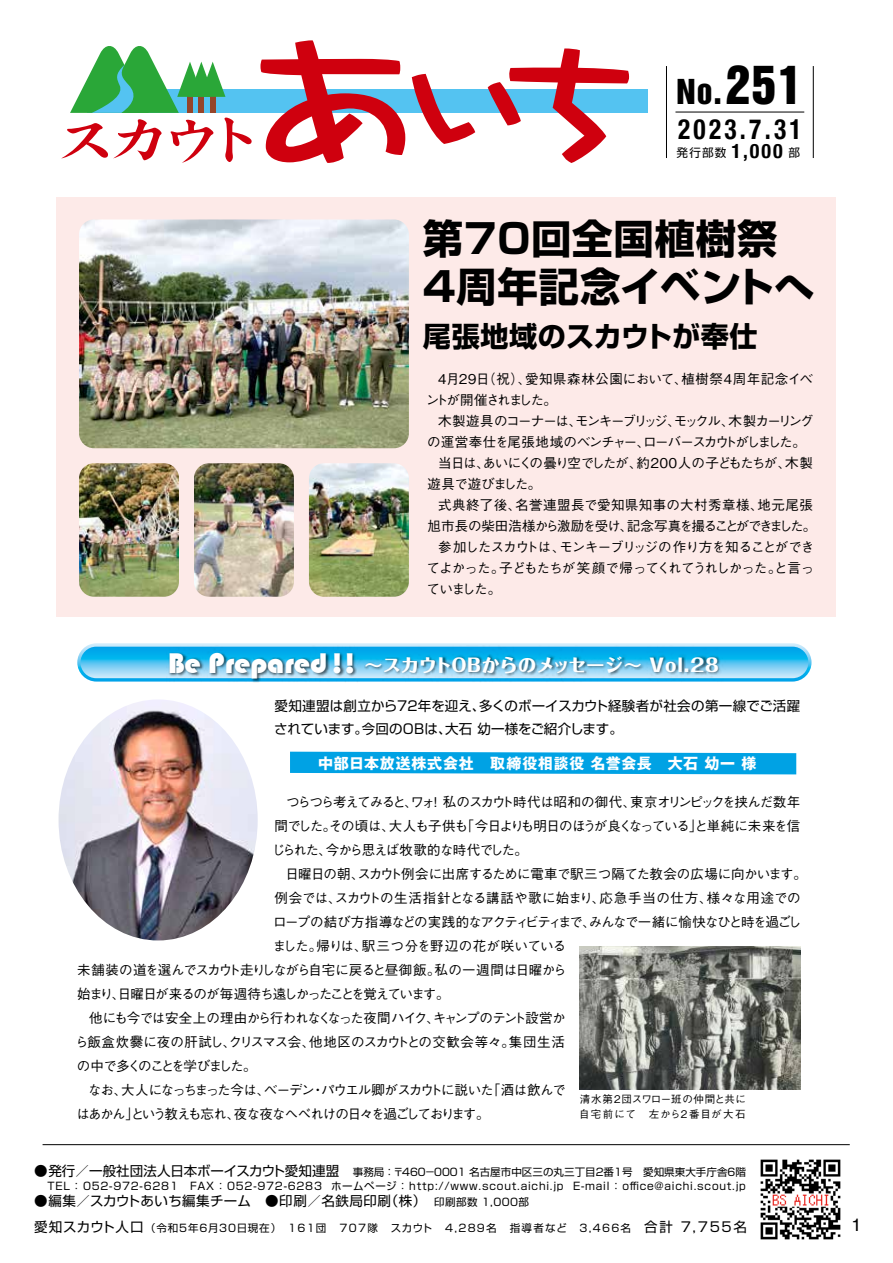
<style>
.page{position:relative;width:893px;height:1263px;background:#fff}
.page>*{position:absolute;margin:0;border:0;box-sizing:border-box;transform-origin:0 0}
.t1{font:48.6px "Helvetica Inserat";color:#000}
.t2{font:700 40.35px/47.4px "Shin Go Pro";letter-spacing:.005em;color:#000}
.t3{font:31.35px "Helvetica Inserat";color:#000}
.t4{font:29.4px "Bauhaus 93";color:#fff}
.t5{font:700 28.05px "Shin Go Pro";letter-spacing:.02em;color:#000}
.t6{font:700 condensed 28.05px "Helvetica Neue";letter-spacing:.13em;color:#000;scale:.9 1}
.t7{font:700 condensed 19.95px "Helvetica Neue";color:#000}
.t8{font:800 18px "Folk Pro";letter-spacing:.005em;color:#fff}
.t9{font:18px "Helvetica";color:#000}
.t10{font:700 15px "Gothic MB101 Pro";letter-spacing:.05em;color:#fff}
.t11{font:500 13.5px/21px "Gothic BBB Pro";letter-spacing:-.065em;color:#000}
.t12{font:500 13.5px/24px "Gothic BBB Pro";letter-spacing:-.085em;color:#000}
.t13{font:13.5px/22.5px "Shin Go Pro";letter-spacing:.01em;color:#000}
.t14{font:500 13.5px/24px "Gothic BBB Pro";letter-spacing:-.09em;color:#000}
.t15{font:500 13.5px/21px "Gothic BBB Pro";letter-spacing:-.035em;color:#000;text-align:center}
.t16{font:500 13.5px/24px "Gothic BBB Pro";letter-spacing:-.1em;color:#000}
.t17{font:500 13.5px "Gothic BBB Pro";letter-spacing:-.03em;color:#000}
.t18{font:13.5px "Shin Go Pro";letter-spacing:.04em;color:#000}
.t19{font:500 13.5px "Gothic BBB Pro";letter-spacing:-.12em;color:#000}
.t20{font:13.5px "Shin Go Pro";letter-spacing:-.01em;color:#000}
.t21{font:500 13.5px "Gothic BBB Pro";letter-spacing:.04em;color:#000}
.t22{font:500 13.5px "Gothic BBB Pro";letter-spacing:-.04em;color:#000}
.t23{font:500 13.5px "Gothic BBB Pro";letter-spacing:-.125em;color:#000}
.t24{font:500 13.5px "Gothic BBB Pro";letter-spacing:.035em;color:#000}
.t25{font:500 13.5px "Gothic BBB Pro";color:#000}
.t26{font:500 13.5px "Gothic BBB Pro";letter-spacing:-.145em;color:#000}
.t27{font:500 13.5px "Gothic BBB Pro";letter-spacing:-.025em;color:#000}
.t28{font:500 13.5px "Gothic BBB Pro";letter-spacing:.01em;color:#000}
.t29{font:500 13.5px "Gothic BBB Pro";letter-spacing:.03em;color:#000}
.t30{font:500 13.5px/21px "Gothic BBB Pro";letter-spacing:-.13em;color:#000}
.t31{font:500 13.5px "Gothic BBB Pro";letter-spacing:-.02em;color:#000}
.t32{font:500 13.5px "Gothic BBB Pro";letter-spacing:-.15em;color:#000}
.t33{font:500 13.5px "Gothic BBB Pro";letter-spacing:.065em;color:#000}
.t34{font:500 13.5px "Gothic BBB Pro";letter-spacing:-.015em;color:#000}
.t35{font:11.55px "Shin Go Pro";color:#000}
.t36{font:10.5px "Shin Go Pro";letter-spacing:.075em;color:#000}
.t37{font:10.5px "Shin Go Pro";letter-spacing:.125em;color:#000}
.t38{font:10.5px "Shin Go Pro";letter-spacing:.005em;color:#000}
.t39{font:500 10.5px/15px "Gothic BBB Pro";letter-spacing:.04em;color:#000}
.t40{font:10.5px "Shin Go Pro";letter-spacing:.04em;color:#000}
.s1{font-size:31.35px}
.s2{font-family:"Folk Pro";font-weight:800;font-size:18px}
</style>
<div class="page">
<div style="left:57px;top:197px;width:779px;height:420px;background:#fdeae8"></div>
<div style="left:87px;top:89px;width:561px;height:24px;background:#54c3f1"></div>
<svg style="left:260px;top:40px;width:145px;height:123px"></svg>
<svg style="left:412px;top:74px;width:63px;height:70px"></svg>
<svg style="left:488px;top:48px;width:141px;height:115px"></svg>
<svg style="left:61px;top:46px;width:191px;height:117px"></svg>
<hr style="left:666px;top:66px;width:1px;height:92px;background:#000">
<hr style="left:813px;top:66px;width:1px;height:92px;background:#000">
<hr style="left:675px;top:112px;width:129px;height:1px;background:#000">
<hr style="left:43px;top:1144px;width:807px;height:1px;background:#000">
<img style="left:760px;top:1159px;width:81px;height:81px">
<img style="left:79px;top:219px;width:330px;height:229px">
<img style="left:79px;top:463px;width:100px;height:134px">
<img style="left:194px;top:463px;width:100px;height:134px">
<img style="left:309px;top:463px;width:100px;height:134px">
<svg style="left:77px;top:643px;width:734px;height:38px;background:#acdff7"></svg>
<svg style="left:80px;top:647px;width:728px;height:31px;background:#52c3f1"></svg>
<img style="left:166px;top:646px;width:560px;height:37px">
<img style="left:59px;top:700px;width:199px;height:240px">
<svg style="left:290px;top:752px;width:506px;height:22px;background:#09a5e4"></svg>
<img style="left:580px;top:946px;width:220px;height:143px">
<h1 class="t1" style="left:714px;top:56px;width:90px"><span class="s1">.</span>251</h1>
<h3 class="t3" style="left:676px;top:73px;width:38px">No</h3>
<h3 class="t6" style="left:678px;top:106px;width:139px">2023.7.31</h3>
<h3 class="t7" style="left:731px;top:135px;width:53px">1,000</h3>
<p class="t35" style="left:677px;top:143px;width:51px">発行部数</p>
<p class="t35" style="left:788px;top:143px;width:13px">部</p>
<h2 class="t2" style="left:419px;top:211px;width:397px">第７０回全国植樹祭<br>４周年記念イベントへ</h2>
<h3 class="t5" style="left:423px;top:314px;width:336px">尾張地域のスカウトが奉仕</h3>
<p class="t21" style="left:681px;top:368px;width:133px">植樹祭４周年記念イベ</p>
<p class="t11" style="left:476px;top:367px;width:57px">（日祝）、</p>
<p class="t21" style="left:525px;top:368px;width:164px">愛知県森林公園において、</p>
<p class="t11" style="left:446px;top:367px;width:15px">月</p>
<p class="t11" style="left:457px;top:367px;width:24px">２９</p>
<p class="t30" style="left:426px;top:367px;width:133px;text-indent:10px">４<br>ントが開催されました。</p>
<p class="t32" style="left:575px;top:410px;width:107px">モンキーブリッジ、</p>
<p class="t23" style="left:729px;top:410px;width:87px">木製カーリング</p>
<p class="t11" style="left:427px;top:409px;width:380px;text-indent:11px">木製遊具のコーナーは、<br>の運営奉仕を尾張地域のベンチャーローバースカウトがしました。</p>
<p class="t11" style="left:637px;top:430px;width:15px">、</p>
<p class="t11" style="left:785px;top:451px;width:29px">木製</p>
<p class="t11" style="left:674px;top:409px;width:62px">モックル、</p>
<p class="t16" style="left:438px;top:449px;width:355px">当日はあいにくの曇り空でしたが約、２００人の子どもたちが、</p>
<p class="t15" style="left:428px;top:451px;width:115px">、<br>遊具で遊びました。</p>
<p class="t11" style="left:757px;top:493px;width:57px">地元尾張</p>
<p class="t24" style="left:515px;top:494px;width:250px">名誉連盟長で愛知県知事の大村秀章様、</p>
<p class="t11" style="left:438px;top:493px;width:85px">式典終了後、</p>
<p class="t15" style="left:559px;top:514px;width:257px;text-align:left;text-indent:-132px">旭市長の柴田浩様から激励を受け、<br>モンキーブリッジの作り方を知ることができ</p>
<p class="t26" style="left:627px;top:515px;width:191px">記念写真を撮ることができました。</p>
<p class="t11" style="left:438px;top:535px;width:129px">参加したスカウトは、</p>
<p class="t11" style="left:499px;top:556px;width:284px">子どもたちが笑顔で帰ってくれてうれしかった。</p>
<p class="t11" style="left:774px;top:556px;width:42px">と言っ</p>
<p class="t11" style="left:426px;top:556px;width:80px">てよかった。ていました。</p>
<h3 class="t4" style="left:168px;top:647px;width:216px">Be Prepared!! <span class="s2">～</span></h3>
<h3 class="t8" style="left:383px;top:649px;width:337px">スカウトＯＢからのメッセージ～ Vol.28</h3>
<p class="t13" style="left:479px;top:693px;width:323px">多くのボーイスカウト経験者が社会の第一線でご活躍</p>
<p class="t13" style="left:445px;top:693px;width:179px;text-indent:-171px">愛知連盟は創立から７２年を迎え、<br>大石幼一様をご紹介します。</p>
<p class="t13" style="left:362px;top:715px;width:91px">今回のOBは、</p>
<p class="t13" style="left:274px;top:715px;width:96px">されています。</p>
<p class="t10" style="left:318px;top:750px;width:440px">中部日本放送株式会社　取締役相談役名誉会長　大石幼一様</p>
<p class="t27" style="left:429px;top:791px;width:209px">！私のスカウト時代は昭和の御代、</p>
<p class="t14" style="left:630px;top:788px;width:172px">東京オリンピックを挟んだ数年</p>
<p class="t23" style="left:286px;top:791px;width:151px">つらつら考えてみるとワォ</p>
<p class="t11" style="left:405px;top:790px;width:15px">、</p>
<p class="t12" style="left:461px;top:812px;width:341px">「今日よりも明日のほうが良くなっていると単純に未来を信</p>
<p class="t11" style="left:689px;top:814px;width:15px">」</p>
<p class="t11" style="left:389px;top:814px;width:81px">大人も子供も</p>
<p class="t17" style="left:274px;top:815px;width:122px">間でしたその頃は、</p>
<p class="t11" style="left:323px;top:812px;width:206px;line-height:24px">。<br>今から思えば牧歌的な時代でした。</p>
<p class="t11" style="left:272px;top:838px;width:61px">じられた、</p>
<p class="t17" style="left:357px;top:863px;width:451px">スカウト例会に出席するために電車で駅三つ隔てた教会の広場に向かいます。</p>
<p class="t11" style="left:285px;top:862px;width:81px">日曜日の朝、</p>
<p class="t33" style="left:599px;top:887px;width:115px">応急手当の仕方、</p>
<p class="t12" style="left:273px;top:884px;width:530px">例会では、<br>ロープの結び方指導などの実践的なアクティビティまでみんなで一緒に愉快なひと時を過ごし</p>
<p class="t11" style="left:582px;top:910px;width:15px">、</p>
<p class="t29" style="left:362px;top:935px;width:206px">駅三つ分を野辺の花が咲いている</p>
<p class="t22" style="left:335px;top:887px;width:272px">スカウトの生活指針となる講話や歌に始まり、</p>
<p class="t34" style="left:707px;top:887px;width:95px">様々な用途での</p>
<p class="t11" style="left:316px;top:934px;width:53px">帰りは、</p>
<p class="t11" style="left:273px;top:934px;width:51px">ました。</p>
<p class="t14" style="left:77px;top:956px;width:374px">未舗装の道を選んでスカウト走りしながら自宅に戻ると昼御飯。始まり日曜日が来るのが毎週待ち遠しかったことを覚えています。</p>
<p class="t11" style="left:89px;top:980px;width:478px;line-height:24px;text-indent:22px">、<br>他にも今では安全上の理由から行われなくなった夜間ハイクキャンプのテント設営か</p>
<p class="t11" style="left:427px;top:1006px;width:15px">、</p>
<p class="t11" style="left:509px;top:1030px;width:57px">集団生活</p>
<p class="t31" style="left:435px;top:959px;width:133px">私の一週間は日曜から</p>
<p class="t25" style="left:75px;top:1031px;width:242px">ら飯盒炊爨に夜の肝試しクリスマス会、</p>
<p class="t16" style="left:77px;top:1028px;width:181px;text-indent:146px">、<br>の中で多くのことを学びました。</p>
<p class="t28" style="left:309px;top:1031px;width:207px">他地区のスカウトとの交歓会等々。</p>
<p class="t19" style="left:121px;top:1079px;width:151px">大人になっちまった今は、</p>
<p class="t11" style="left:487px;top:1078px;width:81px">「酒は飲んで</p>
<p class="t11" style="left:264px;top:1078px;width:52px">ベーデン</p>
<p class="t11" style="left:321px;top:1078px;width:174px">パウエル卿がスカウトに説いた</p>
<p class="t11" style="left:88px;top:1078px;width:41px">なお、</p>
<p class="t11" style="left:311px;top:1078px;width:15px">・</p>
<p class="t12" style="left:234px;top:1100px;width:257px">夜な夜なへべれけの日々を過ごしております。</p>
<p class="t11" style="left:125px;top:1102px;width:15px">」</p>
<p class="t19" style="left:76px;top:1103px;width:165px">はあかんという教えも忘れ、</p>
<p class="t39" style="left:579px;top:1090px;width:168px">清水第２団スワロー班の仲間と共に自宅前にて　左から2番目が大石</p>
<p class="t20" style="left:34px;top:1160px;width:320px">●発行／一般社団法人日本ボーイスカウト愛知連盟　</p>
<p class="t38" style="left:401px;top:1164px;width:347px">４６０－０００１名古屋市中区三の丸三丁目２番１号　愛知県東大手庁舎６階</p>
<p class="t36" style="left:353px;top:1164px;width:43px">事務局：</p>
<p class="t36" style="left:393px;top:1164px;width:12px">〒</p>
<p class="t36" style="left:48px;top:1177px;width:276px">TEL：052-972-6281　FAX：052-972-6283</p>
<p class="t36" style="left:331px;top:1177px;width:234px">ホームページ：http://www.scout.aichi.jp</p>
<p class="t13" style="left:385px;top:1188px;width:50px">（株）　</p>
<p class="t18" style="left:34px;top:1190px;width:358px">●編集／スカウトあいち編集チーム　●印刷／名鉄局印刷</p>
<p class="t40" style="left:434px;top:1193px;width:96px">印刷部数 1,000部</p>
<p class="t36" style="left:573px;top:1177px;width:174px">E-mail：office@aichi.scout.jp</p>
<p class="t18" style="left:34px;top:1215px;width:111px">愛知スカウト人口</p>
<p class="t36" style="left:145px;top:1219px;width:137px">（令和5年6月30日現在）</p>
<p class="t13" style="left:644px;top:1213px;width:30px">合計</p>
<p class="t37" style="left:288px;top:1219px;width:356px">161団　707隊　スカウト　4,289名　指導者など　3,466名　</p>
<p class="t13" style="left:681px;top:1213px;width:68px">7,755名</p>
<h3 class="t9" style="left:851px;top:1211px;width:12px">1</h3>
</div>
